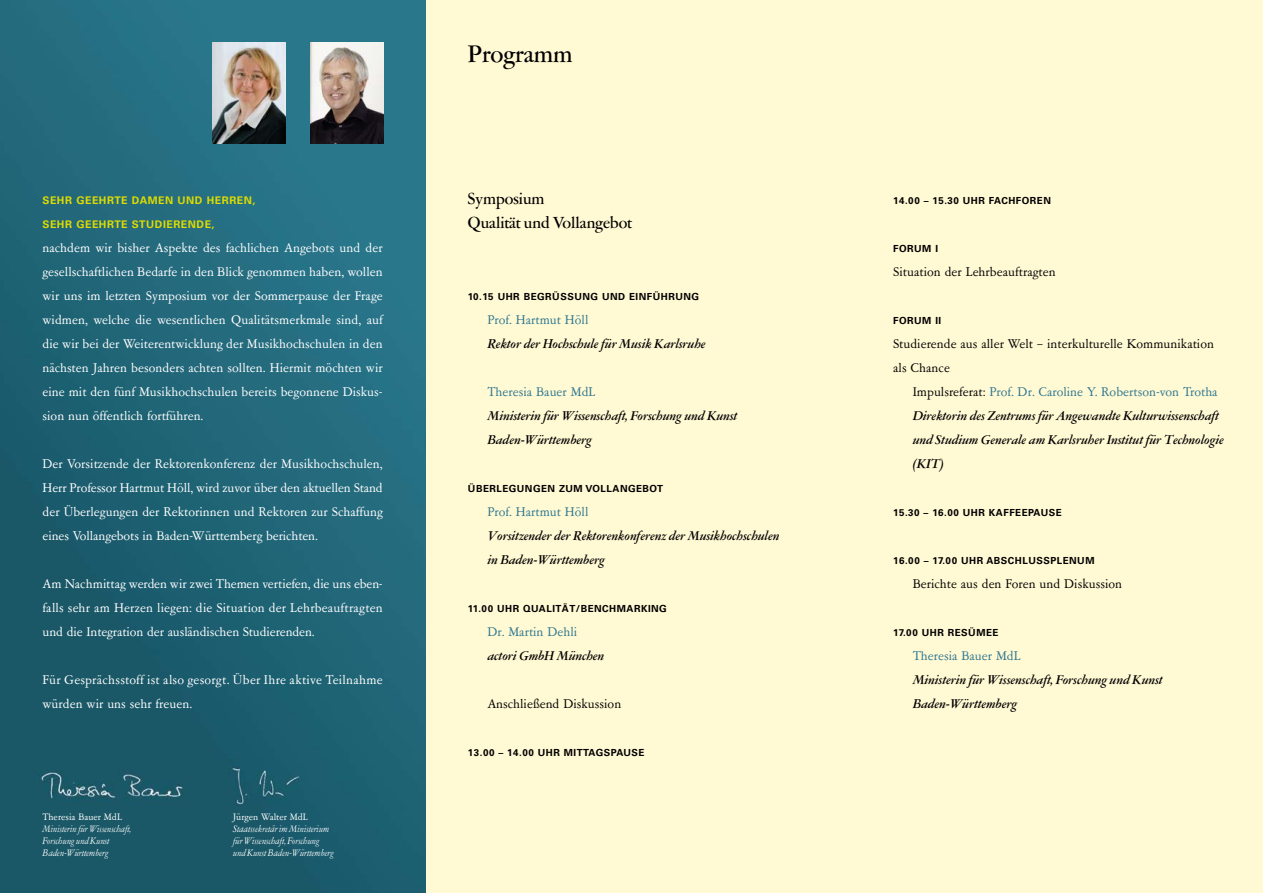
<style>
.page{position:relative;width:1263px;height:893px;background:#fff9d4}
.page>*{position:absolute;margin:0;border:0;box-sizing:border-box;transform-origin:0 0}
.t1{font:500 27px "Garamont Amst SH";letter-spacing:.005em;color:#000}
.t2{font:500 18px/24px "Garamont Amst SH";letter-spacing:.005em;color:#000}
.t3{font:14.25px/24px "Garamont Amst SB Rom";letter-spacing:.005em;color:#fff;text-align:justify}
.t4{font:14.25px/24px "Garamont Amst SB Med Ita";letter-spacing:.005em;color:#000}
.t5{font:14.25px/24px "Garamont Amst SB Rom";letter-spacing:.005em;color:#000}
.t6{font:14.25px "Garamont Amst SB Rom";letter-spacing:.005em;color:#2e768e}
.t7{font:italic 10.5px/12px "Garamont Amst SB";letter-spacing:.005em;color:#fff}
.t8{font:700 10.5px "Univers LT";letter-spacing:.05em;color:#dedc00}
.t9{font:10.5px "Garamont Amst SB Rom";letter-spacing:.005em;color:#fff}
.t10{font:700 9.75px "Univers LT";letter-spacing:.05em;color:#000}
.s1{color:#000}
</style>
<div class="page">
<img style="left:0;top:0;width:425px;height:893px">
<img style="left:311px;top:42px;width:72px;height:102px">
<img style="left:213px;top:42px;width:72px;height:102px">
<p class="t8" style="left:43px;top:195px;width:214px">SEHR GEEHRTE DAMEN UND HERREN,</p>
<p class="t8" style="left:43px;top:219px;width:174px">SEHR GEEHRTE STUDIERENDE,</p>
<p class="t3" style="left:43px;top:237px;width:342px">nachdem wir bisher Aspekte des fachlichen Angebots und der gesellschaftlichen Bedarfe in den Blick genommen haben, wollen wir uns im letzten Symposium vor der Sommerpause der Frage widmen, welche die wesentlichen Qualitätsmerkmale sind, auf die wir bei der Weiterentwicklung der Musikhochschulen in den nächsten Jahren besonders achten sollten. Hiermit möchten wir eine mit den fünf Musikhochschulen bereits begonnene Diskus&shy;sion nun öffentlich fortführen.</p>
<p class="t3" style="left:43px;top:453px;width:342px">Der Vorsitzende der Rektorenkonferenz der Musikhochschulen, Herr Professor Hartmut Höll, wird zuvor über den aktuellen Stand der Überlegungen der Rektorinnen und Rektoren zur Schaffung eines Vollangebots in Baden-Württemberg berichten.</p>
<p class="t3" style="left:43px;top:573px;width:342px">Am Nachmittag werden wir zwei Themen vertiefen, die uns eben&shy;falls sehr am Herzen liegen: die Situation der Lehrbeauftragten und die Integration der ausländischen Studierenden.</p>
<p class="t3" style="left:43px;top:669px;width:342px">Für Gesprächsstoff ist also gesorgt. Über Ihre aktive Teilnahme würden wir uns sehr freuen.</p>
<p class="t9" style="left:43px;top:811px;width:81px">Theresia Bauer MdL</p>
<p class="t7" style="left:43px;top:823px;width:90px">Ministerin für Wissenschaft,<br>Forschung und Kunst<br>Baden-Württemberg</p>
<p class="t9" style="left:233px;top:811px;width:77px">Jürgen Walter MdL</p>
<p class="t7" style="left:233px;top:823px;width:102px">Staatssekretär im Ministerium für Wissenschaft, Forschung und Kunst Baden-Württemberg</p>
<h1 class="t1" style="left:468px;top:41px;width:106px">Programm</h1>
<p class="t2" style="left:468px;top:188px;width:166px">Symposium<br>Qualität und Vollangebot</p>
<p class="t10" style="left:468px;top:291px;width:233px">10.15 UHR BEGRÜSSUNG UND EINFÜHRUNG</p>
<p class="t6" style="left:487px;top:313px;width:102px">Prof. Hartmut Höll</p>
<p class="t4" style="left:487px;top:333px;width:220px">Rektor der Hochschule für Musik Karlsruhe</p>
<p class="t6" style="left:487px;top:385px;width:109px">Theresia Bauer MdL</p>
<p class="t4" style="left:487px;top:405px;width:251px">Ministerin für Wissenschaft, Forschung und Kunst<br>Baden-Württemberg</p>
<p class="t10" style="left:468px;top:483px;width:197px">ÜBERLEGUNGEN ZUM VOLLANGEBOT</p>
<p class="t6" style="left:487px;top:505px;width:102px">Prof. Hartmut Höll</p>
<p class="t4" style="left:487px;top:525px;width:293px">Vorsitzender der Rektorenkonferenz der Musikhochschulen in Baden-Württemberg</p>
<p class="t10" style="left:468px;top:603px;width:200px">11.00 UHR QUALITÄT/BENCHMARKING</p>
<p class="t6" style="left:487px;top:625px;width:91px">Dr. Martin Dehli</p>
<p class="t4" style="left:487px;top:645px;width:118px">actori GmbH München</p>
<p class="t5" style="left:487px;top:693px;width:135px">Anschließend Diskussion</p>
<p class="t10" style="left:468px;top:747px;width:178px">13.00 – 14.00 UHR MITTAGSPAUSE</p>
<p class="t10" style="left:893px;top:195px;width:159px">14.00 – 15.30 UHR FACHFOREN</p>
<p class="t10" style="left:893px;top:243px;width:45px">FORUM I</p>
<p class="t5" style="left:893px;top:261px;width:164px">Situation der Lehrbeauftragten</p>
<p class="t10" style="left:893px;top:315px;width:46px">FORUM II</p>
<p class="t5" style="left:893px;top:333px;width:322px">Studierende aus aller Welt – interkulturelle Kommunikation als Chance</p>
<p class="t6" style="left:913px;top:385px;width:306px"><span class="s1">Impulsreferat:</span> Prof. Dr. Caroline Y. Robertson-von Trotha</p>
<p class="t4" style="left:913px;top:405px;width:313px">Direktorin des Zentrums für Angewandte Kulturwissenschaft und Studium Generale am Karlsruher Institut für Technologie (KIT)</p>
<p class="t10" style="left:893px;top:507px;width:170px">15.30 – 16.00 UHR KAFFEEPAUSE</p>
<p class="t10" style="left:893px;top:555px;width:101px">16.00 – 17.00 UHR ABS</p>
<p class="t10" style="left:1008px;top:555px;width:88px">CHLUSSPLENUM</p>
<p class="t5" style="left:913px;top:573px;width:211px">Berichte aus den Foren und Diskussion</p>
<p class="t10" style="left:893px;top:627px;width:107px">17.00 UHR RESÜMEE</p>
<p class="t6" style="left:913px;top:649px;width:109px">Theresia Bauer MdL</p>
<p class="t4" style="left:913px;top:669px;width:251px">Ministerin für Wissenschaft, Forschung und Kunst<br>Baden-Württemberg</p>
</div>
